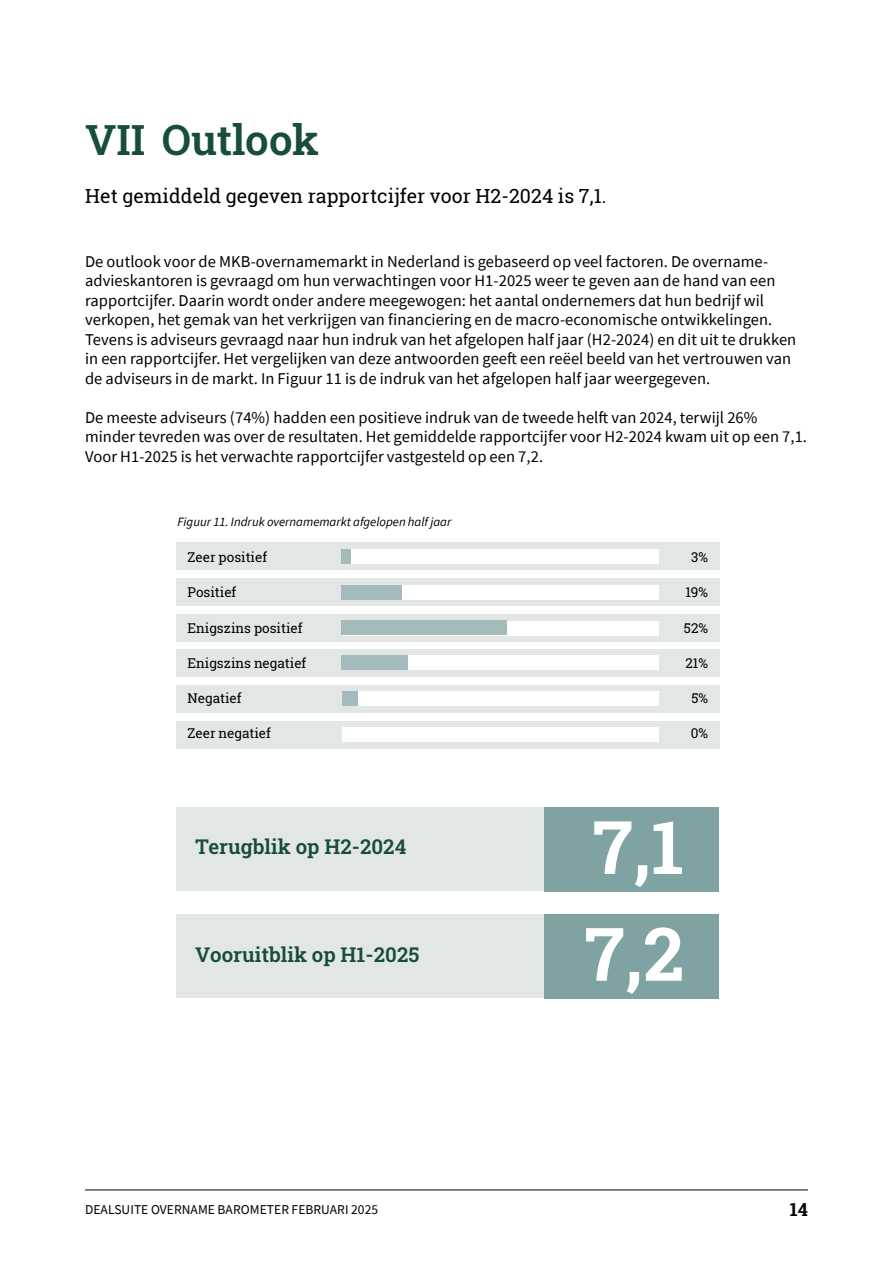
<style>
.page{position:relative;width:893px;height:1263px;background:#fff}
.page>*{position:absolute;margin:0;border:0;box-sizing:border-box;transform-origin:0 0}
.Brood{font:700 73.95px "Roboto Slab";color:#fff}
.Kop_Helvetica{font:600 42px "Roboto Slab";color:#174d3d}
.Brood-2{font:600 20.4px "Roboto Slab";letter-spacing:.005em;color:#174d3d}
.Brood-3{font:19.5px "Roboto Slab";letter-spacing:.005em;color:#000}
.t1{font:700 18px "Roboto Slab";color:#000}
.OB-Brood{font:16.5px/19.5px "Source Sans Pro";letter-spacing:.005em;color:#000}
.Kader{font:13.5px "Roboto Slab";color:#000}
.t2{font:13.5px "Source Sans Pro";letter-spacing:.005em;color:#000}
.OB_bijschrift{font:italic 12.75px "Source Sans Pro";color:#000}
</style>
<div class="page">
<hr style="left:85px;top:1189px;width:723px;height:1px;background:#000">
<div style="left:176px;top:614px;width:544px;height:28px;background:#e2e6e5"></div>
<div style="left:176px;top:721px;width:544px;height:27px;background:#e2e6e5"></div>
<div style="left:176px;top:542px;width:544px;height:28px;background:#e2e6e5"></div>
<div style="left:176px;top:649px;width:544px;height:27px;background:#e2e6e5"></div>
<div style="left:176px;top:579px;width:544px;height:27px;background:#e2e6e5"></div>
<div style="left:176px;top:685px;width:544px;height:27px;background:#e2e6e5"></div>
<div style="left:342px;top:620px;width:316px;height:15px;background:#fff"></div>
<div style="left:342px;top:727px;width:316px;height:15px;background:#fff"></div>
<div style="left:342px;top:549px;width:316px;height:15px;background:#fff"></div>
<div style="left:342px;top:655px;width:316px;height:15px;background:#fff"></div>
<div style="left:342px;top:585px;width:316px;height:15px;background:#fff"></div>
<div style="left:342px;top:691px;width:316px;height:15px;background:#fff"></div>
<div style="left:342px;top:549px;width:9px;height:15px;background:#a4bbbb"></div>
<div style="left:342px;top:655px;width:66px;height:15px;background:#a4bbbb"></div>
<div style="left:342px;top:585px;width:60px;height:15px;background:#a4bbbb"></div>
<div style="left:342px;top:691px;width:15px;height:15px;background:#a4bbbb"></div>
<div style="left:342px;top:620px;width:165px;height:15px;background:#a4bbbb"></div>
<div style="left:176px;top:807px;width:543px;height:84px;background:#e2e6e5"></div>
<div style="left:176px;top:914px;width:543px;height:83px;background:#e2e6e5"></div>
<div style="left:544px;top:807px;width:175px;height:84px;background:#7ea3a2"></div>
<div style="left:544px;top:914px;width:175px;height:84px;background:#7ea3a2"></div>
<p class="Kop_Helvetica" style="left:85px;top:111px;width:236px">VII Outlook</p>
<p class="Brood-3" style="left:85px;top:182px;width:523px">Het gemiddeld gegeven rapportcijfer voor H2-2024 is 7,1.</p>
<p class="OB-Brood" style="left:85px;top:251px;width:713px">De outlook voor de MKB-overnamemarkt in Nederland is gebaseerd op veel factoren. De overname&shy;advieskantoren is gevraagd om hun verwachtingen voor H1-2025 weer te geven aan de hand van een rapportcijfer. Daarin wordt onder andere meegewogen: het aantal ondernemers dat hun bedrijf wil verkopen, het gemak van het verkrijgen van financiering en de macro-economische ontwikkelingen.<br>Tevens is adviseurs gevraagd naar hun indruk van het afgelopen half jaar (H2-2024) en dit uit te drukken in een rapportcijfer. Het vergelijken van deze antwoorden geeft een reëel beeld van het vertrouwen van de adviseurs in de markt. In Figuur 11 is de indruk van het afgelopen half jaar weergegeven.</p>
<p class="OB-Brood" style="left:85px;top:407px;width:723px">De meeste adviseurs (74%) hadden een positieve indruk van de tweede helft van 2024, terwijl 26% minder tevreden was over de resultaten. Het gemiddelde rapportcijfer voor H2-2024 kwam uit op een 7,1.<br>Voor H1-2025 is het verwachte rapportcijfer vastgesteld op een 7,2.</p>
<p class="OB_bijschrift" style="left:178px;top:513px;width:275px">Figuur 11. Indruk overnamemarkt afgelopen half jaar</p>
<p class="Kader" style="left:188px;top:548px;width:81px">Zeer positief</p>
<p class="Kader" style="left:691px;top:548px;width:18px">3%</p>
<p class="Kader" style="left:188px;top:583px;width:50px">Positief</p>
<p class="Kader" style="left:685px;top:583px;width:24px">19%</p>
<p class="Kader" style="left:188px;top:618px;width:116px">Enigszins positief</p>
<p class="Kader" style="left:684px;top:618px;width:26px">52%</p>
<p class="Kader" style="left:188px;top:654px;width:120px">Enigszins negatief</p>
<p class="Kader" style="left:685px;top:654px;width:24px">21%</p>
<p class="Kader" style="left:188px;top:689px;width:56px">Negatief</p>
<p class="Kader" style="left:691px;top:689px;width:18px">5%</p>
<p class="Kader" style="left:188px;top:724px;width:85px">Zeer negatief</p>
<p class="Kader" style="left:691px;top:724px;width:19px">0%</p>
<p class="Brood-2" style="left:195px;top:832px;width:213px">Terugblik op H2-2024</p>
<p class="Brood-2" style="left:195px;top:940px;width:226px">Vooruitblik op H1-2025</p>
<p class="Brood" style="left:592px;top:796px;width:93px">7,1</p>
<p class="Brood" style="left:584px;top:903px;width:101px">7,2</p>
<p class="t2" style="left:85px;top:1201px;width:295px">DEALSUITE OVERNAME BAROMETER FEBRUARI 2025</p>
<p class="t1" style="left:790px;top:1197px;width:20px">14</p>
</div>
